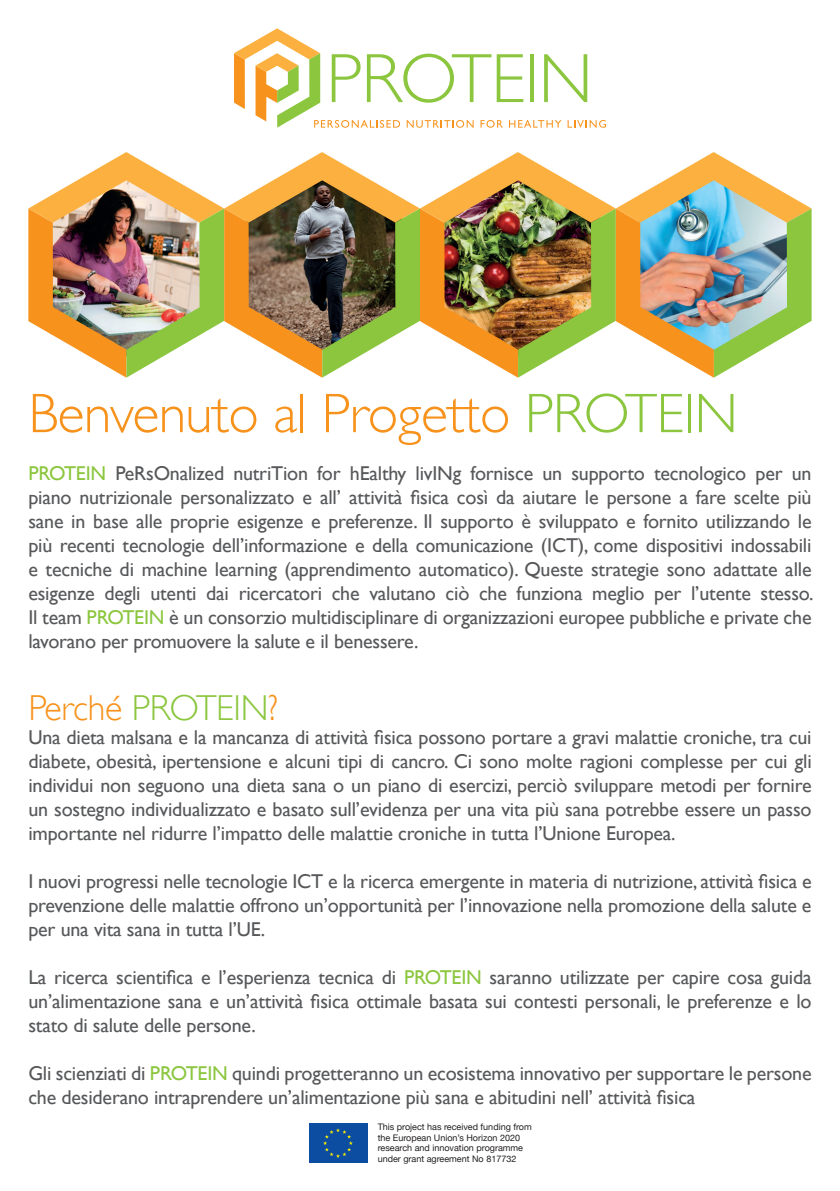
<style>
.page{position:relative;width:840px;height:1191px;background:#fff}
.page>*{position:absolute;margin:0;border:0;box-sizing:border-box;transform-origin:0 0}
.t1{font:300 56px "Gill Sans";letter-spacing:-.01em;color:#f7931d}
.t2{font:300 36px "Gill Sans";letter-spacing:-.01em;color:#f7931d}
.t3{font:20px/24px "Gill Sans";letter-spacing:-.01em;color:#57585a;text-align:justify}
.t4{font:9px/10.8px "Helvetica Neue";color:#231f20}
.s1{color:#8bc63e}
</style>
<div class="page">
<svg style="left:234px;top:28px;width:371px;height:100px"></svg>
<img style="left:28px;top:152px;width:783px;height:226px">
<div style="left:307px;top:1122px;width:61px;height:42px;background:#0d4da1"></div>
<svg style="left:323px;top:1128px;width:29px;height:29px"></svg>
<h1 class="t1" style="left:28px;top:381px;width:710px">Benvenuto al Progetto <span class="s1">PROTEIN</span></h1>
<p class="t3" style="left:28px;top:461px;width:786px"><span class="s1">PROTEIN</span> PeRsOnalized nutriTion for hEalthy livINg fornisce un supporto tecnologico per un piano nutrizionale personalizzato e all’ attività fisica così da aiutare le persone a fare scelte più sane in base alle proprie esigenze e preferenze. Il supporto è sviluppato e fornito utilizzando le più recenti tecnologie dell’informazione e della comunicazione (ICT), come dispositivi indossabili e tecniche di machine learning (apprendimento automatico). Queste strategie sono adattate alle esigenze degli utenti dai ricercatori che valutano ciò che funziona meglio per l’utente stesso.<br>Il team <span class="s1">PROTEIN</span> è un consorzio multidisciplinare di organizzazioni europee pubbliche e private che lavorano per promuovere la salute e il benessere.</p>
<h2 class="t2" style="left:28px;top:687px;width:251px">Perché <span class="s1">PROTEIN</span>?</h2>
<p class="t3" style="left:28px;top:725px;width:784px">Una dieta malsana e la mancanza di attività fisica possono portare a gravi malattie croniche, tra cui diabete, obesità, ipertensione e alcuni tipi di cancro. Ci sono molte ragioni complesse per cui gli individui non seguono una dieta sana o un piano di esercizi, perciò sviluppare metodi per fornire un sostegno individualizzato e basato sull’evidenza per una vita più sana potrebbe essere un passo importante nel ridurre l’impatto delle malattie croniche in tutta l’Unione Europea.</p>
<p class="t3" style="left:28px;top:869px;width:784px">I nuovi progressi nelle tecnologie ICT e la ricerca emergente in materia di nutrizione, attività fisica e prevenzione delle malattie offrono un’opportunità per l’innovazione nella promozione della salute e per una vita sana in tutta l’UE.</p>
<p class="t3" style="left:28px;top:965px;width:784px">La ricerca scientifica e l’esperienza tecnica di <span class="s1">PROTEIN</span> saranno utilizzate per capire cosa guida un’alimentazione sana e un’attività fisica ottimale basata sui contesti personali, le preferenze e lo stato di salute delle persone.</p>
<p class="t3" style="left:28px;top:1061px;width:784px">Gli scienziati di <span class="s1">PROTEIN</span> quindi progetteranno un ecosistema innovativo per supportare le persone che desiderano intraprendere un’alimentazione più sana e abitudini nell’ attività fisica</p>
<p class="t4" style="left:377px;top:1120px;width:155px">This project has received funding from the European Union’s Horizon 2020 research and innovation programme under grant agreement No 817732</p>
</div>
